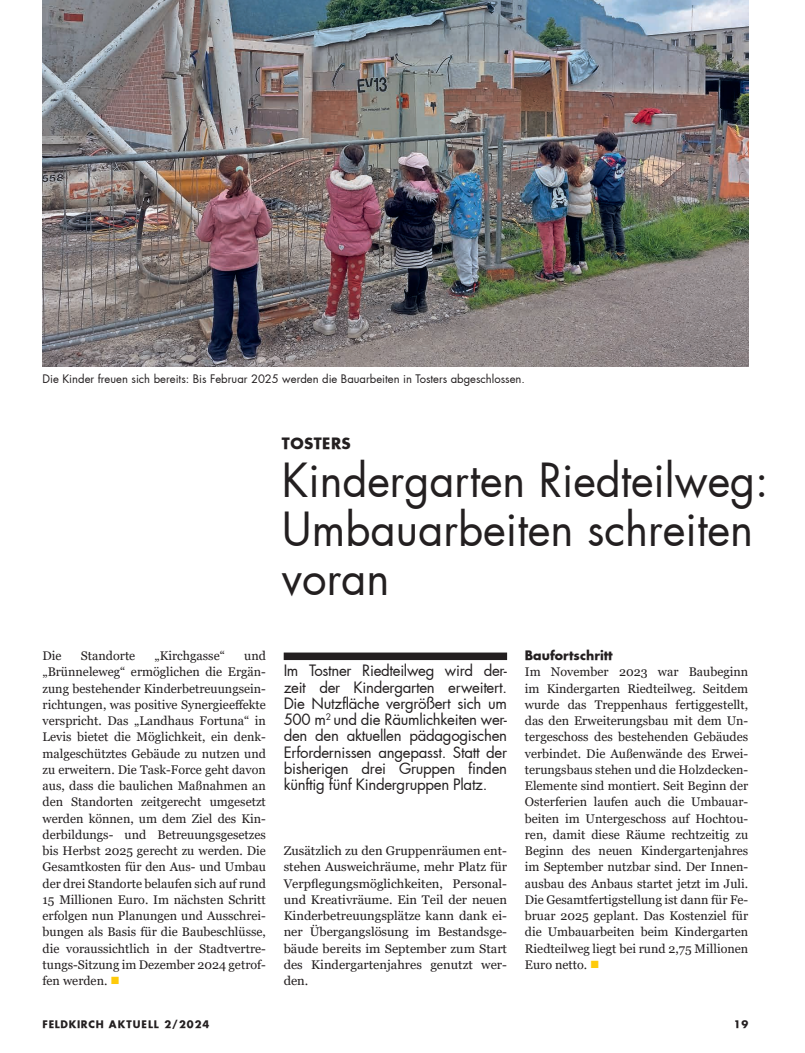
<style>
.page{position:relative;width:805px;height:1053px;background:#fff}
.page>*{position:absolute;margin:0;border:0;box-sizing:border-box;transform-origin:0 0}
.t1{font:45px/48.8px "Futura";color:#231f20;scale:.96 1}
.t2{font:15px/16.2px "Futura";letter-spacing:-.02em;color:#231f20;text-align:justify}
.t3{font:700 15px "Futura";letter-spacing:.03em;color:#231f20}
.t4{font:12.5px/16.2px "Georgia";color:#231f20;text-align:justify}
.t5{font:700 12.5px "Futura";color:#231f20}
.t6{font:11.25px "Futura";color:#231f20}
.t7{font:700 10px "Futura";letter-spacing:.085em;color:#231f20}
.s1{color:#feca0a}
</style>
<div class="page">
<div style="left:283px;top:652px;width:224px;height:8px;background:#231f20"></div>
<img style="left:43px;top:0;width:705px;height:367px">
<p class="t6" style="left:43px;top:372px;width:484px">Die Kinder freuen sich bereits: Bis Februar 2025 werden die Bauarbeiten in Tosters abgeschlossen.</p>
<p class="t3" style="left:282px;top:433px;width:70px">TOSTERS</p>
<h1 class="t1" style="left:282px;top:457px;width:508px">Kindergarten Riedteilweg:<br>Umbauarbeiten schreiten voran</h1>
<p class="t4" style="left:43px;top:647px;width:225px;text-indent:201px">und „Brünneleweg“ ermöglichen die Ergän&shy;zung bestehender Kinderbetreuungsein&shy;richtungen, was positive Synergieeffekte verspricht. Das „Landhaus Fortuna“ in Levis bietet die Möglichkeit, ein denk&shy;malgeschütztes Gebäude zu nutzen und zu erweitern. Die Task-Force geht davon aus, dass die baulichen Maßnahmen an den Standorten zeitgerecht umgesetzt werden können, um dem Ziel des Kin&shy;derbildungs- und Betreuungsgesetzes bis Herbst 2025 gerecht zu werden. Die Gesamtkosten für den Aus- und Umbau der drei Standorte belaufen sich auf rund 15 Millionen Euro. Im nächsten Schritt erfolgen nun Planungen und Ausschrei&shy;bungen als Basis für die Baubeschlüsse, die voraussichtlich in der Stadtvertre&shy;tungs-Sitzung im Dezember 2024 getrof&shy;fen werden. <span class="s1">■</span></p>
<p class="t4" style="left:43px;top:647px;width:21px">Die</p>
<p class="t4" style="left:81px;top:647px;width:56px">Standorte</p>
<p class="t4" style="left:155px;top:647px;width:72px">„Kirchgasse“</p>
<p class="t2" style="left:283px;top:662px;width:225px">Im Tostner Riedteilweg wird der&shy;zeit der Kindergarten erweitert.<br>Die Nutzfläche vergrößert sich um 500 m<sup>2</sup> und die Räumlichkeiten wer&shy;den den aktuellen pädagogischen Erfordernissen angepasst. Statt der bisherigen drei Gruppen finden künftig fünf Kindergruppen Platz.</p>
<p class="t4" style="left:283px;top:842px;width:225px">Zusätzlich zu den Gruppenräumen ent&shy;stehen Ausweichräume, mehr Platz für Verpflegungsmöglichkeiten, Personal&shy;und Kreativräume. Ein Teil der neuen Kinderbetreuungsplätze kann dank ei&shy;ner Übergangslösung im Bestandsge&shy;bäude bereits im September zum Start des Kindergartenjahres genutzt wer&shy;den.</p>
<p class="t5" style="left:524px;top:647px;width:89px">Baufortschritt</p>
<p class="t4" style="left:524px;top:664px;width:225px">Im November 2023 war Baubeginn im Kindergarten Riedteilweg. Seitdem wurde das Treppenhaus fertiggestellt, das den Erweiterungsbau mit dem Un&shy;tergeschoss des bestehenden Gebäudes verbindet. Die Außenwände des Erwei&shy;terungsbaus stehen und die Holzdecken-Elemente sind montiert. Seit Beginn der Osterferien laufen auch die Umbauar&shy;beiten im Untergeschoss auf Hochtou&shy;ren, damit diese Räume rechtzeitig zu Beginn des neuen Kindergartenjahres im September nutzbar sind. Der Innen&shy;ausbau des Anbaus startet jetzt im Juli.<br>Die Gesamtfertigstellung ist dann für Fe&shy;bruar 2025 geplant. Das Kostenziel für die Umbauarbeiten beim Kindergarten Riedteilweg liegt bei rund 2,75 Millionen Euro netto. <span class="s1">■</span></p>
<p class="t7" style="left:43px;top:1017px;width:168px">FELDKIRCH AKTUELL 2/2024</p>
<p class="t7" style="left:733px;top:1017px;width:16px">19</p>
</div>
